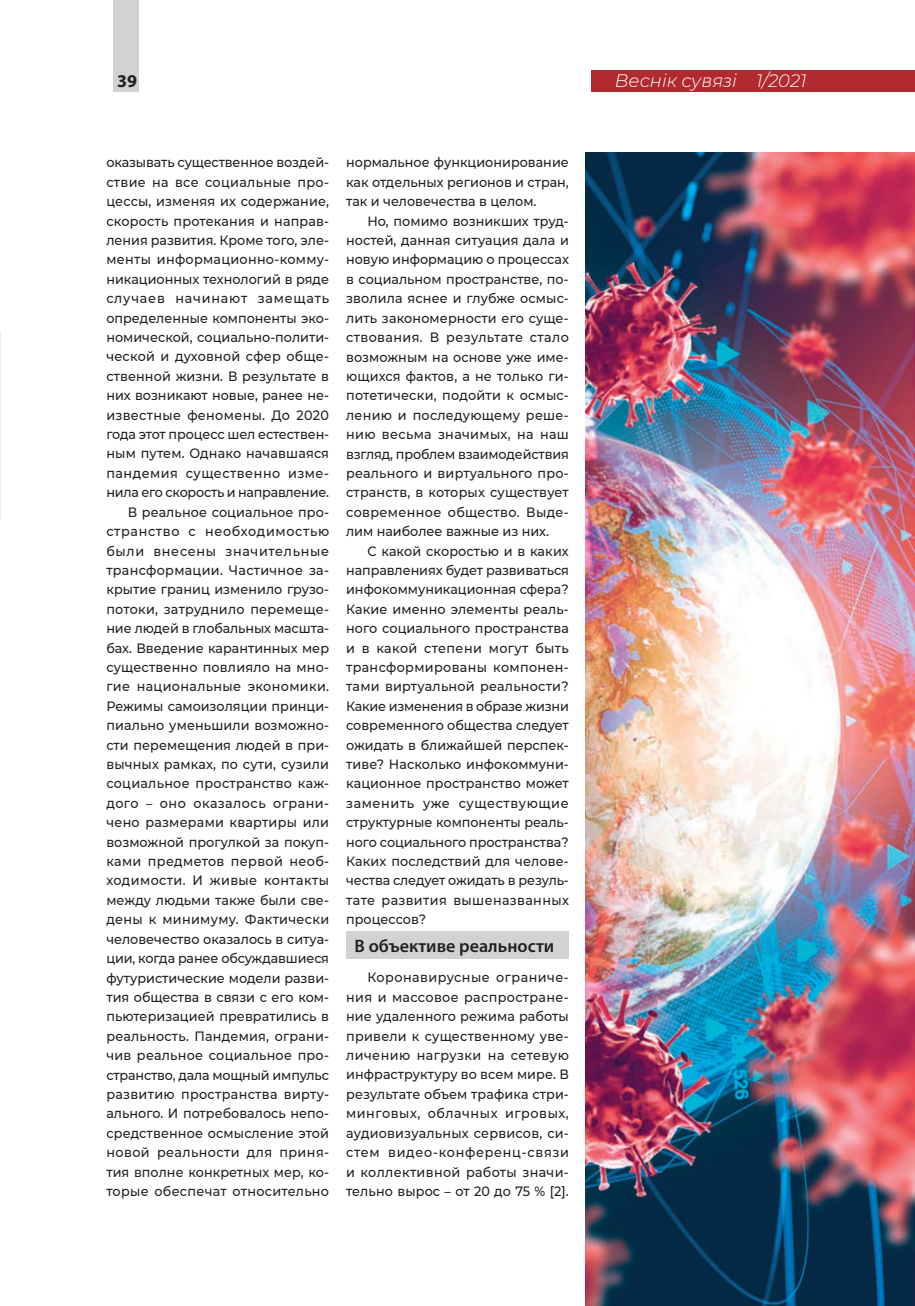
<style>
.page{position:relative;width:915px;height:1306px;background:#fff}
.page>*{position:absolute;margin:0;border:0;box-sizing:border-box;transform-origin:0 0}
._000_Text_OSNOV{font:600 18px "Myriad Pro";color:#231f20}
.t1{font:italic 300 18px "Montserrat";color:#fff}
.t2{font:700 18px "Myriad Pro";color:#231f20}
._000_Text_OSNOV-2{font:500 13.5px/19.4px "Montserrat";letter-spacing:.005em;color:#231f20;text-align:justify;scale:.94 1}
</style>
<div class="page">
<div style="left:113px;top:0;width:25px;height:91px;background:#d1d2d4"></div>
<div style="left:591px;top:70px;width:323px;height:21px;background:#b02a2f"></div>
<div style="left:346px;top:931px;width:222px;height:28px;background:#d1d2d4"></div>
<img style="left:585px;top:153px;width:328px;height:1152px">
<h1 class="t2" style="left:117px;top:69px;width:21px">39</h1>
<h1 class="t1" style="left:614px;top:68px;width:193px">Веснiк сувязi 1/2021</h1>
<p class="_000_Text_OSNOV-2" style="left:106px;top:152px;width:238px">оказывать существенное воздей&shy;ствие на все социальные про&shy;цессы, изменяя их содержание, скорость протекания и направ&shy;ления развития. Кроме того, эле&shy;менты информационно-комму&shy;никационных технологий в ряде случаев начинают замещать определенные компоненты эко&shy;номической, социально-полити&shy;ческой и духовной сфер обще&shy;ственной жизни. В результате в них возникают новые, ранее не&shy;известные феномены. До 2020 года этот процесс шел естествен&shy;ным путем. Однако начавшаяся пандемия существенно изме&shy;нила его скорость и направление.</p>
<p class="_000_Text_OSNOV-2" style="left:106px;top:501px;width:238px;text-indent:21px">В реальное социальное про&shy;странство с необходимостью были внесены значительные трансформации. Частичное за&shy;крытие границ изменило грузо&shy;потоки, затруднило перемеще&shy;ние людей в глобальных масшта&shy;бах. Введение карантинных мер существенно повлияло на мно&shy;гие национальные экономики.<br>Режимы самоизоляции принци&shy;пиально уменьшили возможно&shy;сти перемещения людей в при&shy;вычных рамках, по сути, сузили социальное пространство каж&shy;дого – оно оказалось ограни&shy;чено размерами квартиры или возможной прогулкой за покуп&shy;ками предметов первой необ&shy;ходимости. И живые контакты между людьми также были све&shy;дены к минимуму. Фактически человечество оказалось в ситуа&shy;ции, когда ранее обсуждавшиеся футуристические модели разви&shy;тия общества в связи с его ком&shy;пьютеризацией превратились в реальность. Пандемия, ограни&shy;чив реальное социальное про&shy;странство, дала мощный импульс развитию пространства вирту&shy;ального. И потребовалось непо&shy;средственное осмысление этой новой реальности для приня&shy;тия вполне конкретных мер, ко&shy;торые обеспечат относительно</p>
<p class="_000_Text_OSNOV-2" style="left:346px;top:152px;width:238px">нормальное функционирование как отдельных регионов и стран, так и человечества в целом.</p>
<p class="_000_Text_OSNOV-2" style="left:346px;top:211px;width:238px;text-indent:21px">Но, помимо возникших труд&shy;ностей, данная ситуация дала и новую информацию о процессах в социальном пространстве, по&shy;зволила яснее и глубже осмыс&shy;лить закономерности его суще&shy;ствования. В результате стало возможным на основе уже име&shy;ющихся фактов, а не только ги&shy;потетически, подойти к осмыс&shy;лению и последующему реше&shy;нию весьма значимых, на наш взгляд, проблем взаимодействия реального и виртуального про&shy;странств, в которых существует современное общество. Выде&shy;лим наиболее важные из них.</p>
<p class="_000_Text_OSNOV-2" style="left:346px;top:540px;width:238px;text-indent:21px">С какой скоростью и в каких направлениях будет развиваться инфокоммуникационная сфера?<br>Какие именно элементы реаль&shy;ного социального пространства и в какой степени могут быть трансформированы компонен&shy;тами виртуальной реальности?<br>Какие изменения в образе жизни современного общества следует ожидать в ближайшей перспек&shy;тиве? Насколько инфокоммуни&shy;кационное пространство может заменить уже существующие структурные компоненты реаль&shy;ного социального пространства?<br>Каких последствий для челове&shy;чества следует ожидать в резуль&shy;тате развития вышеназванных процессов?</p>
<p class="_000_Text_OSNOV" style="left:354px;top:934px;width:201px">В объективе реальности</p>
<p class="_000_Text_OSNOV-2" style="left:346px;top:967px;width:238px;text-indent:21px">Коронавирусные ограниче&shy;ния и массовое распростране&shy;ние удаленного режима работы привели к существенному уве&shy;личению нагрузки на сетевую инфраструктуру во всем мире. В результате объем трафика стри&shy;минговых, облачных игровых, аудиовизуальных сервисов, си&shy;стем видео-конференц-связи и коллективной работы значи&shy;тельно вырос – от 20 до 75 % [2].</p>
</div>
